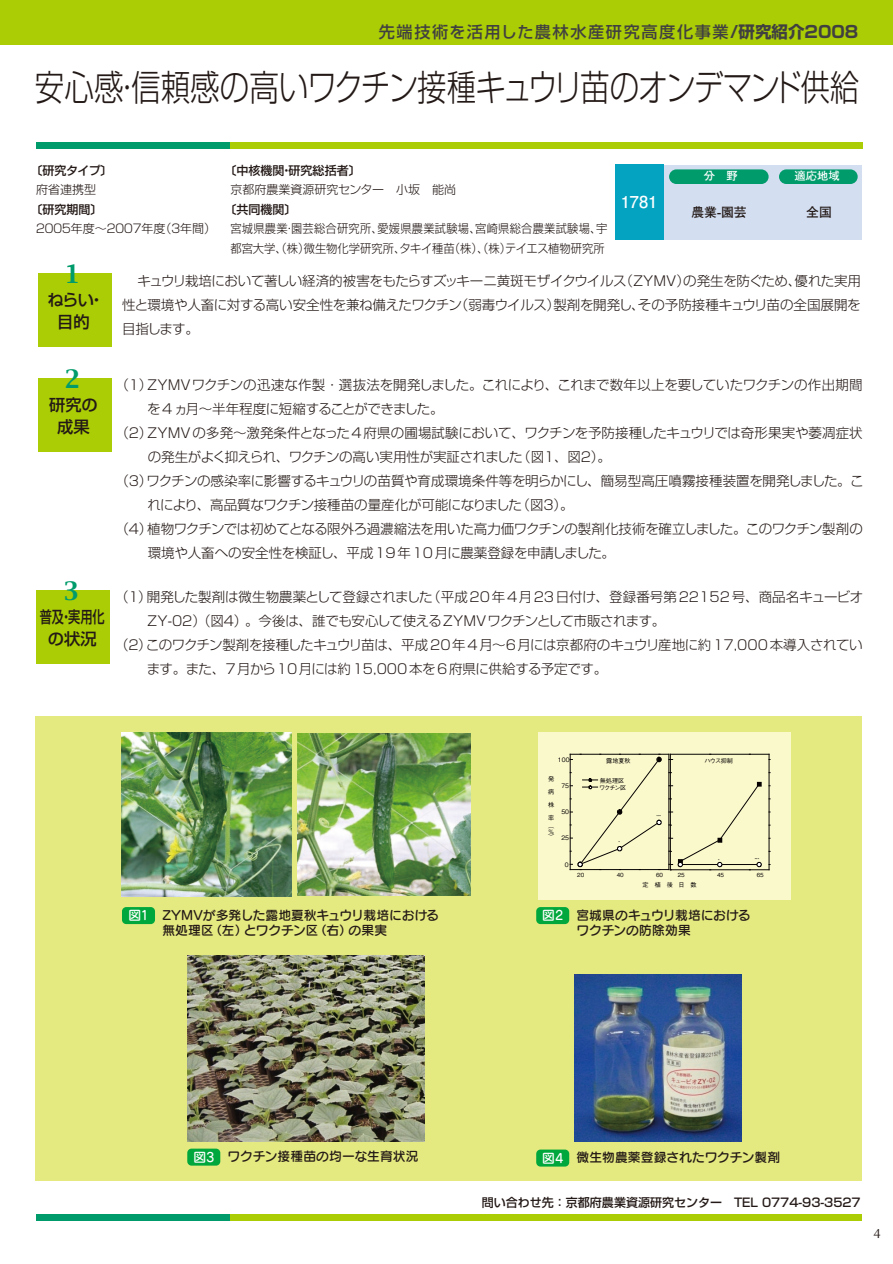
<style>
.page{position:relative;width:893px;height:1264px;background:#fff}
.page>*{position:absolute;margin:0;border:0;box-sizing:border-box;transform-origin:0 0}
.t1{font:36px "Shin Go Pro Light 90 msp RKSJ H";letter-spacing:-.035em;color:#231916;scale:.82 1}
.t2{font:22.35px "Capitals";color:#009b6b}
.t3{font:16.35px "Futo Go B101 Pro Bold 90 msp RKSJ H";color:#fff}
.t4{font:16.2px "Shin Go Pro Medium 90 msp RKSJ H";letter-spacing:.1em;color:#404040}
.t5{font:16.2px/21.8px "Shin Go Pro Medium 90 msp RKSJ H";color:#231916;text-align:center}
.t6{font:16.2px/21.8px "Shin Go Pro Medium 90 msp RKSJ H";color:#231916;text-align:center;scale:.75 1}
.t7{font:13.5px/24px "Shin Go Pro Light 90 msp RKSJ H";letter-spacing:-.02em;color:#231916;text-align:justify}
.t8{font:13.5px "Shin Go Pro Light 90 msp RKSJ H";color:#231916}
.t9{font:13.5px "Shin Go Pro Light 90 msp RKSJ H";letter-spacing:.005em;color:#231916}
.t10{font:13.5px "Shin Go Pro Light 90 msp RKSJ H";letter-spacing:-.04em;color:#231916}
.t11{font:13.5px "Optima";color:#231916}
.t12{font:12.9px "Futo Go B101 Pro Bold 90 msp RKSJ H";color:#231916}
.t13{font:12.75px/15.3px "Seurat CID DB 90 msp RKSJ H";letter-spacing:-.005em;color:#231916}
.t14{font:12px/19.5px "Shin Go Pro Light 90 msp RKSJ H";letter-spacing:.02em;color:#231916;scale:.94 1}
.t15{font:12px "Shin Go Pro Medium 90 msp RKSJ H";color:#231916}
.t16{font:12px "Shin Go Pro Light 90 msp RKSJ H";color:#231916}
.t17{font:12px "Shin Go Pro Light 90 msp RKSJ H";letter-spacing:-.21em;color:#231916}
.t18{font:11.25px "Futo Go B101 Pro Bold 90 msp RKSJ H";color:#fff}
.t19{font:6.15px/13px "Gothic BBB Pro Medium 90 msp RKSJ H";color:#060202;text-align:justify}
.t20{font:6.15px/7.2px "Gothic BBB Pro Medium 90 msp RKSJ H";letter-spacing:-.06em;color:#060202}
.t21{font:5.55px "Gothic BBB Pro Medium 90 msp RKSJ H";color:#060202}
.t22{font:4.05px "Gothic BBB Pro Medium 90 msp RKSJ H";color:#060202}
.s1{font-family:"Shin Go Pro Bold 90 msp RKSJ H";font-size:16.5px}
.s2{color:#fff}
</style>
<div class="page">
<div style="left:35px;top:716px;width:826px;height:464px;background:#e4e980"></div>
<div style="left:0;top:0;width:892px;height:44px;background:#abcd05"></div>
<div style="left:661px;top:165px;width:200px;height:75px;background:#d3def1"></div>
<div style="left:669px;top:169px;width:99px;height:15px;background:#009b6b;border-radius:7px"></div>
<div style="left:779px;top:169px;width:78px;height:15px;background:#009b6b;border-radius:7px"></div>
<div style="left:36px;top:142px;width:24px;height:7px;background:#009b6b"></div>
<div style="left:58px;top:142px;width:172px;height:7px;background:#009b6b"></div>
<div style="left:230px;top:142px;width:632px;height:7px;background:#abcd05"></div>
<div style="left:36px;top:1214px;width:24px;height:7px;background:#009b6b"></div>
<div style="left:58px;top:1214px;width:172px;height:7px;background:#009b6b"></div>
<div style="left:230px;top:1214px;width:631px;height:7px;background:#abcd05"></div>
<div style="left:38px;top:273px;width:73px;height:74px;background:#abcd05"></div>
<div style="left:38px;top:378px;width:73px;height:73px;background:#abcd05"></div>
<div style="left:37px;top:590px;width:73px;height:73px;background:#abcd05"></div>
<div style="left:615px;top:165px;width:49px;height:75px;background:#05a3c2"></div>
<img style="left:297px;top:733px;width:173px;height:162px">
<img style="left:121px;top:733px;width:171px;height:164px">
<img style="left:188px;top:955px;width:236px;height:186px">
<img style="left:574px;top:975px;width:167px;height:166px">
<div style="left:122px;top:907px;width:33px;height:17px;background:#00a73c;border-radius:4px"></div>
<div style="left:536px;top:907px;width:33px;height:17px;background:#00a73c;border-radius:4px"></div>
<div style="left:536px;top:1149px;width:33px;height:17px;background:#00a73c;border-radius:4px"></div>
<div style="left:187px;top:1148px;width:33px;height:17px;background:#00a73c;border-radius:4px"></div>
<div style="left:538px;top:733px;width:252px;height:167px;background:#faf9cc"></div>
<hr style="left:570px;top:869px;width:99px;height:1px;background:#060202">
<hr style="left:570px;top:754px;width:99px;height:1px;background:#060202">
<hr style="left:668px;top:754px;width:1px;height:115px;background:#060202">
<hr style="left:670px;top:869px;width:99px;height:1px;background:#060202">
<hr style="left:670px;top:754px;width:1px;height:116px;background:#060202">
<hr style="left:670px;top:754px;width:99px;height:1px;background:#060202">
<hr style="left:768px;top:754px;width:1px;height:116px;background:#060202">
<svg style="left:669px;top:782px;width:92px;height:88px"></svg>
<svg style="left:570px;top:754px;width:91px;height:116px"></svg>
<p class="t4" style="left:379px;top:26px;width:481px">先端技術を活用した農林水産研究高度化事業<span class="s1">/研究紹介2008</span></p>
<h1 class="t1" style="left:35px;top:74px;width:1006px">安心感・信頼感の高いワクチン接種キュウリ苗のオンデマンド供給</h1>
<p class="t15" style="left:30px;top:166px;width:84px">〔研究タイプ〕</p>
<p class="t16" style="left:36px;top:185px;width:62px">府省連携型</p>
<p class="t15" style="left:30px;top:205px;width:74px">〔研究期間〕</p>
<p class="t17" style="left:35px;top:224px;width:183px">２００５年度～２００７年度（３年間）</p>
<p class="t15" style="left:224px;top:166px;width:138px">〔中核機関・研究総括者〕</p>
<p class="t16" style="left:230px;top:185px;width:227px">京都府農業資源研究センター　小坂　能尚</p>
<p class="t15" style="left:224px;top:205px;width:73px">〔共同機関〕</p>
<p class="t14" style="left:230px;top:221px;width:402px">宮城県農業・園芸総合研究所、愛媛県農業試験場、宮崎県総合農業試験場、宇都宮大学、（株）微生物化学研究所、タキイ種苗（株）、（株）テイエス植物研究所</p>
<p class="t3" style="left:620px;top:196px;width:38px">1781</p>
<p class="t18" style="left:703px;top:172px;width:35px">分　野</p>
<p class="t12" style="left:691px;top:207px;width:57px">農業-園芸</p>
<p class="t18" style="left:794px;top:172px;width:47px">適応地域</p>
<p class="t12" style="left:806px;top:207px;width:27px">全国</p>
<h2 class="t2" style="left:65px;top:261px;width:16px">1</h2>
<p class="t5" style="left:47px;top:291px;width:59px">ねらい・目的</p>
<h2 class="t2" style="left:65px;top:366px;width:16px">2</h2>
<p class="t5" style="left:49px;top:396px;width:50px">研究の成果</p>
<h2 class="t2" style="left:64px;top:578px;width:16px">3</h2>
<p class="t6" style="left:40px;top:608px;width:88px">普及・実用化の状況</p>
<p class="t7" style="left:122px;top:270px;width:740px;text-indent:15px">キュウリ栽培において著しい経済的被害をもたらすズッキーニ黄斑モザイクウイルス（ZYMV）の発生を防ぐため、優れた実用性と環境や人畜に対する高い安全性を兼ね備えたワクチン（弱毒ウイルス）製剤を開発し、その予防接種キュウリ苗の全国展開を目指します。</p>
<p class="t7" style="left:115px;top:375px;width:748px">（１）ZYMVワクチンの迅速な作製・選抜法を開発しました。これにより、これまで数年以上を要していたワクチンの作出期間</p>
<p class="t10" style="left:147px;top:404px;width:298px">を4 ヵ月～半年程度に短縮することができました。</p>
<p class="t9" style="left:115px;top:428px;width:748px">（２）ZYMVの多発～激発条件となった4府県の圃場試験において、ワクチンを予防接種したキュウリでは奇形果実や萎凋症状</p>
<p class="t7" style="left:148px;top:447px;width:465px">の発生がよく抑えられ、ワクチンの高い実用性が実証されました（図１、図２）。</p>
<p class="t7" style="left:115px;top:471px;width:749px">（３）ワクチンの感染率に影響するキュウリの苗質や育成環境条件等を明らかにし、簡易型高圧噴霧接種装置を開発しました。こ</p>
<p class="t7" style="left:148px;top:495px;width:427px">れにより、高品質なワクチン接種苗の量産化が可能になりました（図３）。</p>
<p class="t7" style="left:115px;top:519px;width:749px">（４）植物ワクチンでは初めてとなる限外ろ過濃縮法を用いた高力価ワクチンの製剤化技術を確立しました。このワクチン製剤の</p>
<p class="t8" style="left:148px;top:548px;width:469px">環境や人畜への安全性を検証し、平成19年10月に農薬登録を申請しました。</p>
<p class="t8" style="left:115px;top:592px;width:749px">（１）開発した製剤は微生物農薬として登録されました（平成20年4月23日付け、登録番号第22152号、商品名キュービオ</p>
<p class="t7" style="left:147px;top:611px;width:519px">ZY-02）（図４）。今後は、誰でも安心して使えるZYMVワクチンとして市販されます。</p>
<p class="t7" style="left:115px;top:635px;width:749px">（２）このワクチン製剤を接種したキュウリ苗は、平成20年4月～6月には京都府のキュウリ産地に約17,000本導入されてい</p>
<p class="t7" style="left:147px;top:659px;width:462px">ます。また、7月から10月には約15,000本を6府県に供給する予定です。</p>
<p class="t19" style="left:558px;top:753px;width:13px">100</p>
<p class="t19" style="left:606px;top:754px;width:26px">露地夏秋</p>
<p class="t19" style="left:704px;top:755px;width:30px">ハウス抑制</p>
<p class="t19" style="left:548px;top:773px;width:8px">発病株率</p>
<p class="t19" style="left:548px;top:823px;width:7px;line-height:5.7px">（％）</p>
<p class="t19" style="left:561px;top:780px;width:9px">75</p>
<p class="t19" style="left:561px;top:806px;width:9px">50</p>
<p class="t19" style="left:561px;top:832px;width:9px">25</p>
<p class="t20" style="left:599px;top:777px;width:29px">無処理区ワクチン区</p>
<p class="t22" style="left:618px;top:841px;width:3px">*</p>
<p class="t22" style="left:656px;top:814px;width:6px">***</p>
<p class="t19" style="left:564px;top:858px;width:5px">0</p>
<p class="t22" style="left:718px;top:859px;width:3px">*</p>
<p class="t22" style="left:754px;top:858px;width:6px">***</p>
<p class="t21" style="left:577px;top:873px;width:9px">20</p>
<p class="t21" style="left:616px;top:873px;width:9px">40</p>
<p class="t21" style="left:656px;top:873px;width:9px">60</p>
<p class="t21" style="left:677px;top:873px;width:9px">25</p>
<p class="t21" style="left:717px;top:873px;width:9px">45</p>
<p class="t21" style="left:756px;top:873px;width:9px">65</p>
<p class="t19" style="left:642px;top:879px;width:56px">定　植　後　日　数</p>
<p class="t13" style="left:162px;top:909px;width:278px;text-indent:-34px"><span class="s2">図1</span> ZYMVが多発した露地夏秋キュウリ栽培における無処理区（左）とワクチン区（右）の果実</p>
<p class="t13" style="left:576px;top:909px;width:176px;text-indent:-34px"><span class="s2">図2</span> 宮城県のキュウリ栽培におけるワクチンの防除効果</p>
<p class="t13" style="left:193px;top:1150px;width:227px"><span class="s2">図3</span> ワクチン接種苗の均一な生育状況</p>
<p class="t13" style="left:542px;top:1151px;width:239px"><span class="s2">図4</span> 微生物農薬登録されたワクチン製剤</p>
<p class="t15" style="left:482px;top:1198px;width:380px">問い合わせ先：京都府農業資源研究センター　TEL 0774-93-3527</p>
<p class="t11" style="left:873px;top:1228px;width:9px">4</p>
</div>
